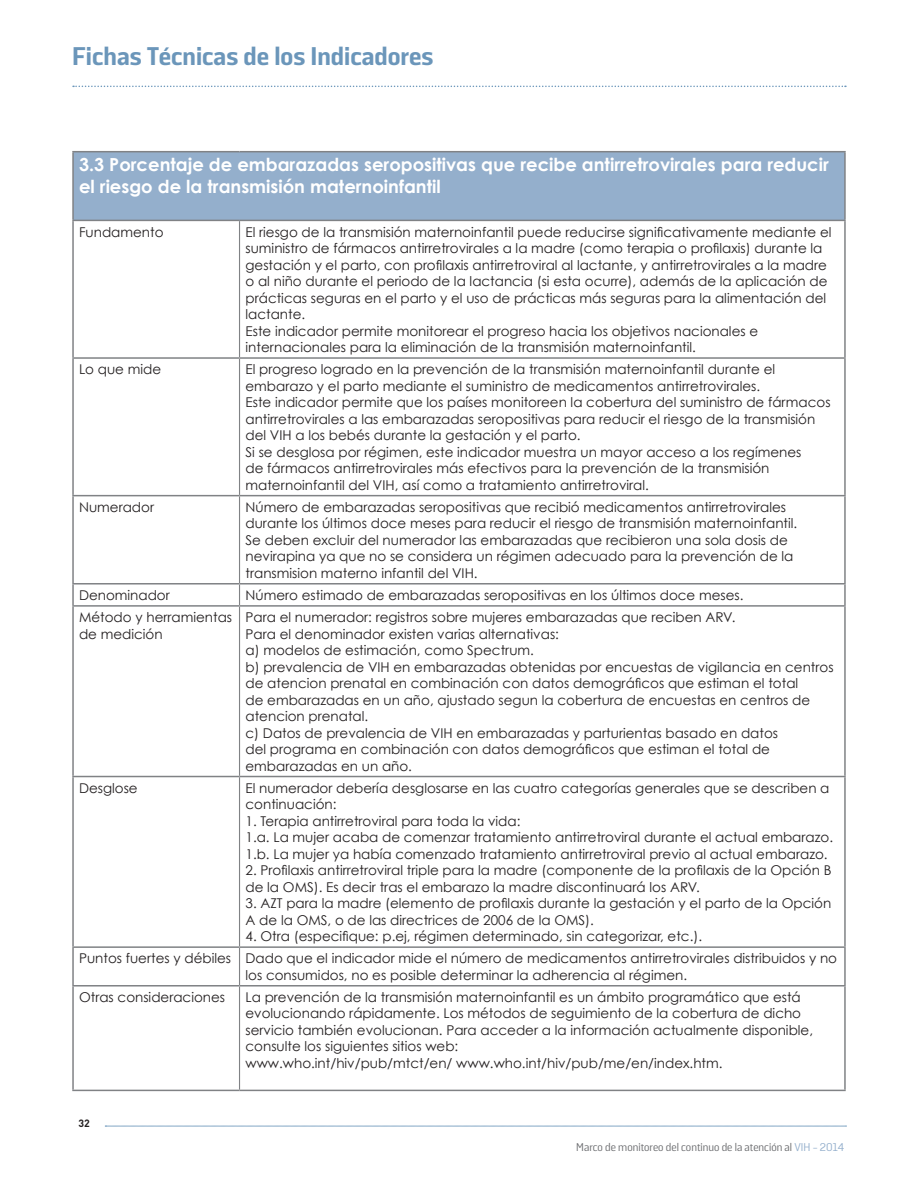
<style>
.page{position:relative;width:918px;height:1188px;background:#fff}
.page>*{position:absolute;margin:0;border:0;box-sizing:border-box;transform-origin:0 0}
.t1{font:700 25.5px "Solido";color:#6b96ba}
.t2{font:700 18px/21.6px "Century Gothic";color:#fff}
.t3{font:13.5px/16.5px "Century Gothic";color:#231f20}
.t4{font:11.25px "Solido";color:#6c6d70}
.t5{font:700 10.5px "DIN";color:#231f20}
.s1{color:#94afcc}
</style>
<div class="page">
<svg style="left:105px;top:1126px;width:742px;height:1px"></svg>
<svg style="left:73px;top:86px;width:773px;height:1px"></svg>
<div style="left:73px;top:152px;width:772px;height:68px;background:#94afcc"></div>
<hr style="left:239px;top:221px;width:1px;height:136px;background:#808285">
<hr style="left:239px;top:359px;width:1px;height:136px;background:#808285">
<hr style="left:239px;top:496px;width:1px;height:87px;background:#808285">
<svg style="left:239px;top:585px;width:1px;height:20px"></svg>
<hr style="left:239px;top:607px;width:1px;height:169px;background:#808285">
<hr style="left:239px;top:777px;width:1px;height:169px;background:#808285">
<hr style="left:239px;top:948px;width:1px;height:37px;background:#808285">
<hr style="left:239px;top:987px;width:1px;height:103px;background:#808285">
<hr style="left:72px;top:151px;width:168px;height:1px;background:#808285">
<hr style="left:240px;top:151px;width:606px;height:1px;background:#808285">
<hr style="left:72px;top:220px;width:168px;height:1px;background:#808285">
<hr style="left:240px;top:220px;width:606px;height:1px;background:#808285">
<hr style="left:72px;top:357px;width:168px;height:2px;background:#808285">
<hr style="left:240px;top:357px;width:606px;height:2px;background:#808285">
<hr style="left:72px;top:495px;width:168px;height:1px;background:#808285">
<hr style="left:240px;top:495px;width:606px;height:1px;background:#808285">
<hr style="left:72px;top:583px;width:168px;height:2px;background:#808285">
<hr style="left:240px;top:583px;width:606px;height:2px;background:#808285">
<hr style="left:72px;top:605px;width:168px;height:2px;background:#808285">
<hr style="left:240px;top:605px;width:606px;height:2px;background:#808285">
<hr style="left:72px;top:776px;width:168px;height:1px;background:#808285">
<hr style="left:240px;top:776px;width:606px;height:1px;background:#808285">
<hr style="left:72px;top:946px;width:168px;height:2px;background:#808285">
<hr style="left:240px;top:946px;width:606px;height:2px;background:#808285">
<hr style="left:72px;top:985px;width:168px;height:2px;background:#808285">
<hr style="left:240px;top:985px;width:606px;height:2px;background:#808285">
<hr style="left:72px;top:1090px;width:168px;height:1px;background:#808285">
<hr style="left:240px;top:1090px;width:606px;height:1px;background:#808285">
<hr style="left:72px;top:152px;width:2px;height:68px;background:#808285">
<hr style="left:844px;top:152px;width:2px;height:68px;background:#808285">
<hr style="left:72px;top:221px;width:2px;height:136px;background:#808285">
<hr style="left:844px;top:221px;width:2px;height:136px;background:#808285">
<hr style="left:72px;top:359px;width:2px;height:136px;background:#808285">
<hr style="left:844px;top:359px;width:2px;height:136px;background:#808285">
<hr style="left:72px;top:496px;width:2px;height:87px;background:#808285">
<hr style="left:844px;top:496px;width:2px;height:87px;background:#808285">
<hr style="left:72px;top:585px;width:2px;height:20px;background:#808285">
<hr style="left:844px;top:585px;width:2px;height:20px;background:#808285">
<hr style="left:72px;top:607px;width:2px;height:169px;background:#808285">
<hr style="left:844px;top:607px;width:2px;height:169px;background:#808285">
<hr style="left:72px;top:777px;width:2px;height:169px;background:#808285">
<hr style="left:844px;top:777px;width:2px;height:169px;background:#808285">
<hr style="left:72px;top:948px;width:2px;height:37px;background:#808285">
<hr style="left:844px;top:948px;width:2px;height:37px;background:#808285">
<hr style="left:72px;top:987px;width:2px;height:103px;background:#808285">
<hr style="left:844px;top:987px;width:2px;height:103px;background:#808285">
<p class="t1" style="left:72px;top:42px;width:363px">Fichas Técnicas de los Indicadores</p>
<p class="t2" style="left:79px;top:153px;width:751px">3.3 Porcentaje de embarazadas seropositivas que recibe antirretrovirales para reducir el riesgo de la transmisión maternoinfantil</p>
<p class="t3" style="left:79px;top:223px;width:86px">Fundamento</p>
<p class="t3" style="left:246px;top:223px;width:588px">El riesgo de la transmisión maternoinfantil puede reducirse significativamente mediante el suministro de fármacos antirretrovirales a la madre (como terapia o profilaxis) durante la gestación y el parto, con profilaxis antirretroviral al lactante, y antirretrovirales a la madre o al niño durante el periodo de la lactancia (si esta ocurre), además de la aplicación de prácticas seguras en el parto y el uso de prácticas más seguras para la alimentación del lactante.</p>
<p class="t3" style="left:246px;top:322px;width:514px">Este indicador permite monitorear el progreso hacia los objetivos nacionales e internacionales para la eliminación de la transmisión maternoinfantil.</p>
<p class="t3" style="left:79px;top:361px;width:84px">Lo que mide</p>
<p class="t3" style="left:246px;top:361px;width:531px">El progreso logrado en la prevención de la transmisión maternoinfantil durante el embarazo y el parto mediante el suministro de medicamentos antirretrovirales.</p>
<p class="t3" style="left:246px;top:394px;width:587px">Este indicador permite que los países monitoreen la cobertura del suministro de fármacos antirretrovirales a las embarazadas seropositivas para reducir el riesgo de la transmisión del VIH a los bebés durante la gestación y el parto.</p>
<p class="t3" style="left:246px;top:443px;width:557px">Si se desglosa por régimen, este indicador muestra un mayor acceso a los regímenes de fármacos antirretrovirales más efectivos para la prevención de la transmisión maternoinfantil del VIH, así como a tratamiento antirretroviral.</p>
<p class="t3" style="left:79px;top:498px;width:77px">Numerador</p>
<p class="t3" style="left:246px;top:498px;width:553px">Número de embarazadas seropositivas que recibió medicamentos antirretrovirales durante los últimos doce meses para reducir el riesgo de transmisión maternoinfantil.</p>
<p class="t3" style="left:246px;top:531px;width:550px">Se deben excluir del numerador las embarazadas que recibieron una sola dosis de nevirapina ya que no se considera un régimen adecuado para la prevención de la transmision materno infantil del VIH.</p>
<p class="t3" style="left:79px;top:587px;width:92px">Denominador</p>
<p class="t3" style="left:246px;top:587px;width:500px">Número estimado de embarazadas seropositivas en los últimos doce meses.</p>
<p class="t3" style="left:79px;top:609px;width:155px">Método y herramientas de medición</p>
<p class="t3" style="left:246px;top:609px;width:491px">Para el numerador: registros sobre mujeres embarazadas que reciben ARV.</p>
<p class="t3" style="left:246px;top:625px;width:315px">Para el denominador existen varias alternativas:</p>
<p class="t3" style="left:246px;top:642px;width:290px">a) modelos de estimación, como Spectrum.</p>
<p class="t3" style="left:246px;top:658px;width:590px">b) prevalencia de VIH en embarazadas obtenidas por encuestas de vigilancia en centros de atencion prenatal en combinación con datos demográficos que estiman el total<br>de embarazadas en un año, ajustado segun la cobertura de encuestas en centros de atencion prenatal.</p>
<p class="t3" style="left:246px;top:724px;width:534px">c) Datos de prevalencia de VIH en embarazadas y parturientas basado en datos del programa en combinación con datos demográficos que estiman el total de embarazadas en un año.</p>
<p class="t3" style="left:79px;top:779px;width:60px">Desglose</p>
<p class="t3" style="left:246px;top:779px;width:586px">El numerador debería desglosarse en las cuatro categorías generales que se describen a continuación:</p>
<p class="t3" style="left:246px;top:812px;width:276px">1. Terapia antirretroviral para toda la vida:</p>
<p class="t3" style="left:246px;top:829px;width:589px">1.a. La mujer acaba de comenzar tratamiento antirretroviral durante el actual embarazo.</p>
<p class="t3" style="left:246px;top:845px;width:584px">1.b. La mujer ya había comenzado tratamiento antirretroviral previo al actual embarazo.</p>
<p class="t3" style="left:246px;top:862px;width:587px">2. Profilaxis antirretroviral triple para la madre (componente de la profilaxis de la Opción B de la OMS). Es decir tras el embarazo la madre discontinuará los ARV.</p>
<p class="t3" style="left:246px;top:895px;width:587px">3. AZT para la madre (elemento de profilaxis durante la gestación y el parto de la Opción<br>A de la OMS, o de las directrices de 2006 de la OMS).</p>
<p class="t3" style="left:246px;top:928px;width:458px">4. Otra (especifique: p.ej, régimen determinado, sin categorizar, etc.).</p>
<p class="t3" style="left:79px;top:950px;width:154px">Puntos fuertes y débiles</p>
<p class="t3" style="left:246px;top:950px;width:593px">Dado que el indicador mide el número de medicamentos antirretrovirales distribuidos y no los consumidos, no es posible determinar la adherencia al régimen.</p>
<p class="t3" style="left:79px;top:989px;width:148px">Otras consideraciones</p>
<p class="t3" style="left:246px;top:989px;width:569px">La prevención de la transmisión maternoinfantil es un ámbito programático que está evolucionando rápidamente. Los métodos de seguimiento de la cobertura de dicho servicio también evolucionan. Para acceder a la información actualmente disponible, consulte los siguientes sitios web:</p>
<p class="t3" style="left:246px;top:1055px;width:479px">www.who.int/hiv/pub/mtct/en/ www.who.int/hiv/pub/me/en/index.htm.</p>
<p class="t5" style="left:78px;top:1117px;width:13px">32</p>
<p class="t4" style="left:576px;top:1141px;width:269px">Marco de monitoreo del continuo de la atención al <span class="s1">VIH - 2014</span></p>
</div>
